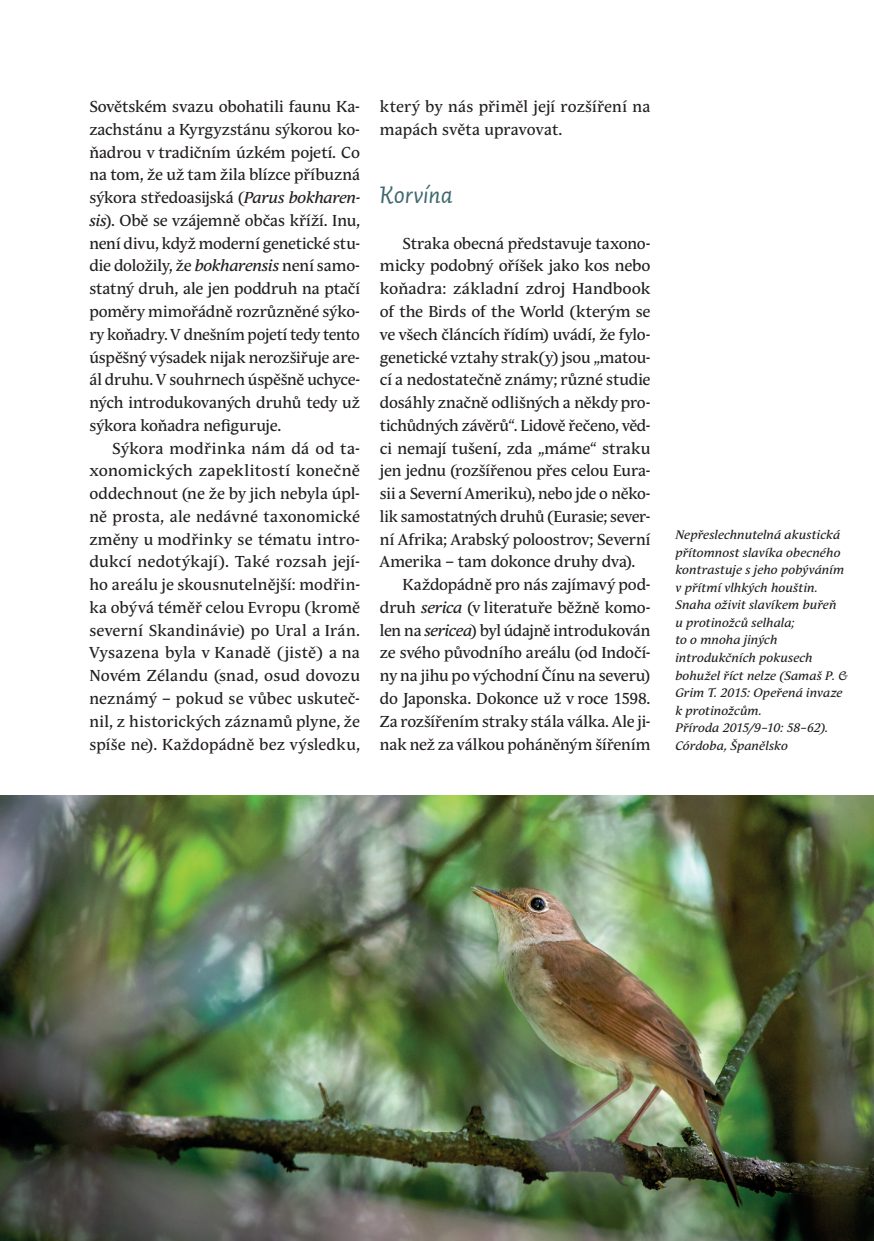
<style>
.page{position:relative;width:874px;height:1241px;background:#fff}
.page>*{position:absolute;margin:0;border:0;box-sizing:border-box;transform-origin:0 0}
.podnadpis{font:24.5px "Auto 2 Italic LF";letter-spacing:-.005em;color:#3f696f}
.text{font:15.75px/22.8px "Andulka Text Pro";letter-spacing:.005em;color:#231f20;text-align:justify}
.popiska{font:italic 12.25px/17.5px "Andulka Text Pro";letter-spacing:.01em;color:#231f20}
.s1{font-style:italic}
</style>
<div class="page">
<img style="left:0;top:795px;width:873px;height:445px">
<p class="text" style="left:89px;top:95px;width:272px">Sovětském svazu obohatili faunu Ka&shy;zachstánu a Kyrgyzstánu sýkorou ko&shy;ňadrou v tradičním úzkém pojetí. Co na tom, že už tam žila blízce příbuzná sýkora středoasijská (<span class="s1">Parus bokharen&shy;sis</span>). Obě se vzájemně občas kříží. Inu, není divu, když moderní genetické stu&shy;die doložily, že <span class="s1">bokharensis</span> není samo&shy;statný druh, ale jen poddruh na ptačí poměry mimořádně rozrůzněné sýko&shy;ry koňadry. V dnešním pojetí tedy tento úspěšný výsadek nijak nerozšiřuje are&shy;ál druhu. V souhrnech úspěšně uchyce&shy;ných introdukovaných druhů tedy už sýkora koňadra nefiguruje.</p>
<p class="text" style="left:89px;top:437px;width:272px;text-indent:23px">Sýkora modřinka nám dá od ta&shy;xonomických zapeklitostí konečně oddechnout (ne že by jich nebyla úpl&shy;ně prosta, ale nedávné taxonomické změny u modřinky se tématu intro&shy;dukcí nedotýkají). Také rozsah její&shy;ho areálu je skousnutelnější: modřin&shy;ka obývá téměř celou Evropu (kromě severní Skandinávie) po Ural a Irán.<br>Vysazena byla v Kanadě (jistě) a na Novém Zélandu (snad, osud dovozu neznámý – pokud se vůbec uskuteč&shy;nil, z historických záznamů plyne, že spíše ne). Každopádně bez výsledku,</p>
<p class="text" style="left:379px;top:95px;width:272px">který by nás přiměl její rozšíření na mapách světa upravovat.</p>
<p class="podnadpis" style="left:379px;top:179px;width:74px">Korvína</p>
<p class="text" style="left:379px;top:232px;width:272px;text-indent:23px">Straka obecná představuje taxono&shy;micky podobný oříšek jako kos nebo koňadra: základní zdroj Handbook of the Birds of the World (kterým se ve všech článcích řídím) uvádí, že fylo&shy;genetické vztahy strak(y) jsou „matou&shy;cí a nedostatečně známy; různé studie dosáhly značně odlišných a někdy pro&shy;tichůdných závěrů“. Lidově řečeno, věd&shy;ci nemají tušení, zda „máme“ straku jen jednu (rozšířenou přes celou Eura&shy;sii a Severní Ameriku), nebo jde o něko&shy;lik samostatných druhů (Eurasie; sever&shy;ní Afrika; Arabský poloostrov; Severní Amerika – tam dokonce druhy dva).</p>
<p class="text" style="left:379px;top:573px;width:272px;text-indent:23px">Každopádně pro nás zajímavý pod&shy;druh <span class="s1">serica</span> (v literatuře běžně komo&shy;len na <span class="s1">sericea</span>) byl údajně introdukován ze svého původního areálu (od Indočí&shy;ny na jihu po východní Čínu na severu) do Japonska. Dokonce už v roce 1598.<br>Za rozšířením straky stála válka. Ale ji&shy;nak než za válkou poháněným šířením</p>
<p class="popiska" style="left:675px;top:526px;width:174px">Nepřeslechnutelná akustická přítomnost slavíka obecného kontrastuje s jeho pobýváním v přítmí vlhkých houštin.<br>Snaha oživit slavíkem buřeň<br>u protinožců selhala;<br>to o mnoha jiných introdukčních pokusech bohužel říct nelze (Samaš P. &amp;<br>Grim T. 2015: Opeřená invaze k protinožcům.<br>Příroda 2015/9–10: 58–62).<br>Córdoba, Španělsko</p>
</div>
